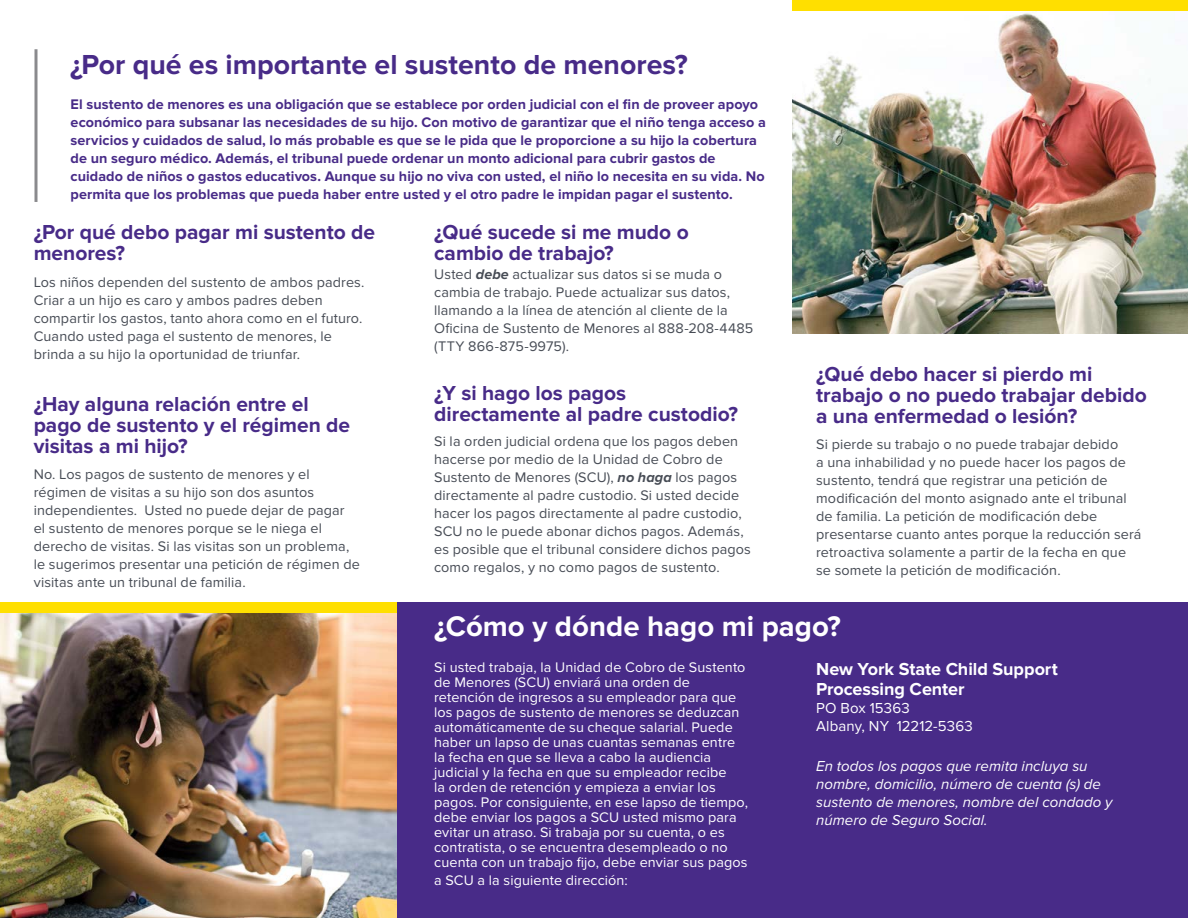
<style>
.page{position:relative;width:1188px;height:918px;background:#fff}
.page>*{position:absolute;margin:0;border:0;box-sizing:border-box;transform-origin:0 0}
.t1{font:700 29.4px "Proxima Nova";color:#fff}
.t2{font:700 28.5px "Proxima Nova";color:#482b88}
.t3{font:700 21px/21px "Proxima Nova";color:#482b88}
.t4{font:700 18px/19.5px "Proxima Nova";letter-spacing:-.005em;color:#fff}
.t5{font:italic 15px/18px "Proxima Nova";letter-spacing:.005em;color:#fff}
.t6{font:15px/18px "Proxima Nova";letter-spacing:.01em;color:#fff}
.t7{font:14.4px/18px "Proxima Nova";letter-spacing:.01em;color:#474c55}
.t8{font:14.4px/15px "Proxima Nova";letter-spacing:.01em;color:#fff}
.t9{font:700 14.4px/18px "Proxima Nova";letter-spacing:.005em;color:#482b88}
.s1{font-weight:700;font-style:italic}
</style>
<div class="page">
<div style="left:396px;top:602px;width:792px;height:316px;background:#482b88"></div>
<img style="left:0;top:613px;width:396px;height:305px">
<img style="left:792px;top:13px;width:396px;height:321px">
<div style="left:0;top:602px;width:396px;height:11px;background:#ffdf00"></div>
<div style="left:792px;top:0;width:396px;height:11px;background:#ffdf00"></div>
<svg style="left:34px;top:49px;width:4px;height:153px"></svg>
<h2 class="t2" style="left:70px;top:48px;width:619px">¿Por qué es importante el sustento de menores?</h2>
<p class="t9" style="left:71px;top:96px;width:697px">El sustento de menores es una obligación que se establece por orden judicial con el fin de proveer apoyo económico para subsanar las necesidades de su hijo. Con motivo de garantizar que el niño tenga acceso a servicios y cuidados de salud, lo más probable es que se le pida que le proporcione a su hijo la cobertura de un seguro médico. Además, el tribunal puede ordenar un monto adicional para cubrir gastos de cuidado de niños o gastos educativos. Aunque su hijo no viva con usted, el niño lo necesita en su vida. No permita que los problemas que pueda haber entre usted y el otro padre le impidan pagar el sustento.</p>
<h3 class="t3" style="left:34px;top:222px;width:343px">¿Por qué debo pagar mi sustento de menores?</h3>
<p class="t7" style="left:34px;top:274px;width:332px">Los niños dependen del sustento de ambos padres.<br>Criar a un hijo es caro y ambos padres deben compartir los gastos, tanto ahora como en el futuro.<br>Cuando usted paga el sustento de menores, le brinda a su hijo la oportunidad de triunfar.</p>
<h3 class="t3" style="left:34px;top:394px;width:318px">¿Hay alguna relación entre el pago de sustento y el régimen de visitas a mi hijo?</h3>
<p class="t7" style="left:34px;top:466px;width:328px">No. Los pagos de sustento de menores y el régimen de visitas a su hijo son dos asuntos independientes. Usted no puede dejar de pagar<br>el sustento de menores porque se le niega el derecho de visitas. Si las visitas son un problema, le sugerimos presentar una petición de régimen de visitas ante un tribunal de familia.</p>
<h3 class="t3" style="left:434px;top:222px;width:256px">¿Qué sucede si me mudo o cambio de trabajo?</h3>
<p class="t7" style="left:434px;top:266px;width:321px">Usted <span class="s1">debe</span> actualizar sus datos si se muda o cambia de trabajo. Puede actualizar sus datos, llamando a la línea de atención al cliente de la Oficina de Sustento de Menores al 888-208-4485 (TTY 866-875-9975).</p>
<h3 class="t3" style="left:434px;top:383px;width:306px">¿Y si hago los pagos directamente al padre custodio?</h3>
<p class="t7" style="left:434px;top:432px;width:318px">Si la orden judicial ordena que los pagos deben hacerse por medio de la Unidad de Cobro de Sustento de Menores (SCU), <span class="s1">no haga</span> los pagos directamente al padre custodio. Si usted decide hacer los pagos directamente al padre custodio, SCU no le puede abonar dichos pagos. Además, es posible que el tribunal considere dichos pagos como regalos, y no como pagos de sustento.</p>
<h3 class="t3" style="left:816px;top:364px;width:332px">¿Qué debo hacer si pierdo mi trabajo o no puedo trabajar debido a una enfermedad o lesión?</h3>
<p class="t7" style="left:816px;top:435px;width:327px">Si pierde su trabajo o no puede trabajar debido<br>a una inhabilidad y no puede hacer los pagos de sustento, tendrá que registrar una petición de modificación del monto asignado ante el tribunal de familia. La petición de modificación debe presentarse cuanto antes porque la reducción será retroactiva solamente a partir de la fecha en que se somete la petición de modificación.</p>
<h1 class="t1" style="left:434px;top:609px;width:408px">¿Cómo y dónde hago mi pago?</h1>
<p class="t8" style="left:434px;top:660px;width:315px">Si usted trabaja, la Unidad de Cobro de Sustento de Menores (SCU) enviará una orden de retención de ingresos a su empleador para que los pagos de sustento de menores se deduzcan automáticamente de su cheque salarial. Puede haber un lapso de unas cuantas semanas entre la fecha en que se lleva a cabo la audiencia judicial y la fecha en que su empleador recibe<br>la orden de retención y empieza a enviar los pagos. Por consiguiente, en ese lapso de tiempo, debe enviar los pagos a SCU usted mismo para evitar un atraso. Si trabaja por su cuenta, o es contratista, o se encuentra desempleado o no cuenta con un trabajo fijo, debe enviar sus pagos</p>
<p class="t8" style="left:434px;top:873px;width:195px">a SCU a la siguiente dirección:</p>
<p class="t4" style="left:816px;top:660px;width:243px">New York State Child Support<br>Processing Center</p>
<p class="t6" style="left:816px;top:699px;width:158px">PO Box 15363<br>Albany, NY 12212-5363</p>
<p class="t5" style="left:816px;top:758px;width:298px">En todos los pagos que remita incluya su nombre, domicilio, número de cuenta (s) de sustento de menores, nombre del condado y número de Seguro Social.</p>
</div>
